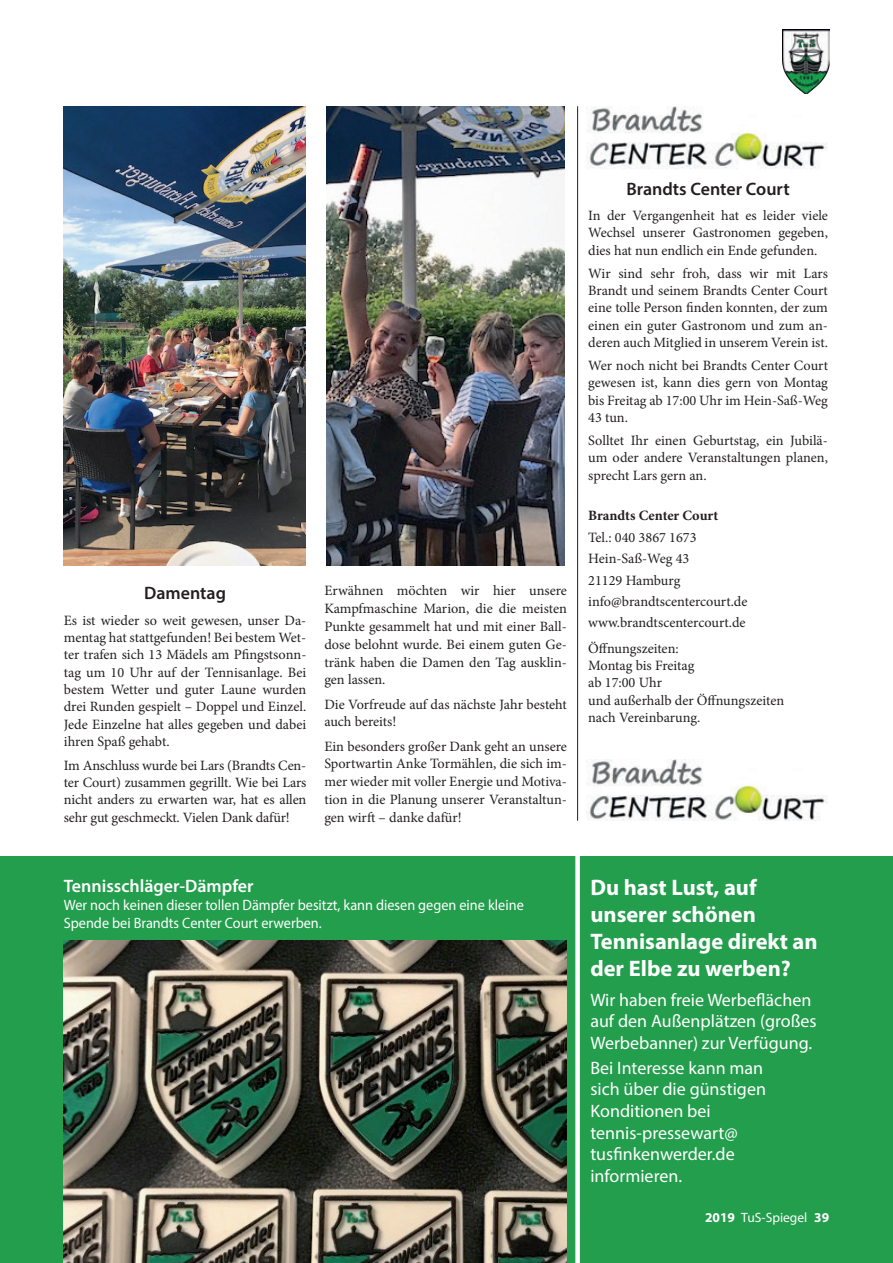
<style>
.page{position:relative;width:893px;height:1263px;background:#fff}
.page>*{position:absolute;margin:0;border:0;box-sizing:border-box;transform-origin:0 0}
.t1{font:700 22.5px/27px "Myriad Pro";color:#fff}
.t2{font:18px/21.6px "Myriad Pro";color:#fff}
.t3{font:600 18px "Myriad Pro";color:#231f20}
.t4{font:600 18px "Myriad Pro";color:#fff}
.t5{font:15px/18px "Myriad Pro";color:#fff;scale:.95 1}
.t6{font:14.25px/17.1px "Minion Pro";color:#231f20;text-align:justify}
.t7{font:700 14.25px "Minion Pro";letter-spacing:-.005em;color:#231f20}
.t8{font:13.5px "Myriad Pro";color:#fff}
.s1{font-weight:700}
</style>
<div class="page">
<img style="left:782px;top:30px;width:47px;height:64px">
<div style="left:0;top:856px;width:893px;height:407px;background:#229e4c"></div>
<img style="left:588px;top:106px;width:239px;height:63px">
<img style="left:64px;top:941px;width:503px;height:322px">
<img style="left:64px;top:106px;width:242px;height:460px">
<img style="left:326px;top:106px;width:238px;height:460px">
<img style="left:587px;top:759px;width:241px;height:62px">
<hr style="left:577px;top:106px;width:1px;height:715px;background:#231f20">
<div style="left:575px;top:850px;width:5px;height:413px;background:#fff"></div>
<p class="t3" style="left:144px;top:581px;width:83px">Damentag</p>
<p class="t6" style="left:64px;top:611px;width:244px">Es ist wieder so weit gewesen, unser Da&shy;mentag hat stattgefunden! Bei bestem Wet&shy;ter trafen sich 13 Mädels am Pfingstsonn&shy;tag um 10 Uhr auf der Tennisanlage. Bei bestem Wetter und guter Laune wurden drei Runden gespielt – Doppel und Einzel.<br>Jede Einzelne hat alles gegeben und dabei ihren Spaß gehabt.</p>
<p class="t6" style="left:64px;top:756px;width:244px">Im Anschluss wurde bei Lars (Brandts Cen&shy;ter Court) zusammen gegrillt. Wie bei Lars nicht anders zu erwarten war, hat es allen sehr gut geschmeckt. Vielen Dank dafür!</p>
<p class="t6" style="left:324px;top:582px;width:244px;line-height:17.9px">Erwähnen möchten wir hier unsere Kampfmaschine Marion, die die meisten Punkte gesammelt hat und mit einer Ball&shy;dose belohnt wurde. Bei einem guten Ge&shy;tränk haben die Damen den Tag ausklin&shy;gen lassen.</p>
<p class="t6" style="left:324px;top:695px;width:244px;line-height:17.9px">Die Vorfreude auf das nächste Jahr besteht auch bereits!</p>
<p class="t6" style="left:324px;top:737px;width:244px;line-height:17.9px">Ein besonders großer Dank geht an unsere Sportwartin Anke Tormählen, die sich im&shy;mer wieder mit voller Energie und Motiva&shy;tion in die Planung unserer Veranstaltun&shy;gen wirft – danke dafür!</p>
<p class="t4" style="left:64px;top:875px;width:191px">Tennisschläger-Dämpfer</p>
<p class="t5" style="left:64px;top:896px;width:486px">Wer noch keinen dieser tollen Dämpfer besitzt, kann diesen gegen eine kleine<br>Spende bei Brandts Center Court erwerben.</p>
<p class="t3" style="left:626px;top:177px;width:165px">Brandts Center Court</p>
<p class="t6" style="left:588px;top:207px;width:241px">In der Vergangenheit hat es leider viele Wechsel unserer Gastronomen gegeben, dies hat nun endlich ein Ende gefunden.</p>
<p class="t6" style="left:588px;top:265px;width:241px">Wir sind sehr froh, dass wir mit Lars Brandt und seinem Brandts Center Court eine tolle Person finden konnten, der zum einen ein guter Gastronom und zum an&shy;deren auch Mitglied in unserem Verein ist.</p>
<p class="t6" style="left:588px;top:357px;width:241px">Wer noch nicht bei Brandts Center Court gewesen ist, kann dies gern von Montag bis Freitag ab 17:00 Uhr im Hein-Saß-Weg 43 tun.</p>
<p class="t6" style="left:588px;top:432px;width:241px">Solltet Ihr einen Geburtstag, ein Jubilä&shy;um oder andere Veranstaltungen planen, sprecht Lars gern an.</p>
<p class="t7" style="left:588px;top:506px;width:132px">Brandts Center Court</p>
<p class="t6" style="left:588px;top:526px;width:161px;line-height:21.5px;text-align:left">Tel.: 040 3867 1673<br>Hein-Saß-Weg 43<br>21129 Hamburg info@brandtscentercourt.de www.brandtscentercourt.de</p>
<p class="t6" style="left:588px;top:640px;width:197px;text-align:left">Öffnungszeiten:<br>Montag bis Freitag<br>ab 17:00 Uhr<br>und außerhalb der Öffnungszeiten nach Vereinbarung.</p>
<h1 class="t1" style="left:590px;top:873px;width:229px">Du hast Lust, auf unserer schönen<br>Tennisanlage direkt an der Elbe zu werben?</h1>
<p class="t2" style="left:590px;top:989px;width:228px">Wir haben freie Werbeflächen auf den Außenplätzen (großes<br>Werbebanner) zur Verfügung.</p>
<p class="t2" style="left:590px;top:1057px;width:177px">Bei Interesse kann man sich über die günstigen<br>Konditionen bei tennis-pressewart@ tusfinkenwerder.de informieren.</p>
<p class="t8" style="left:705px;top:1209px;width:126px"><span class="s1">2019</span> TuS-Spiegel <span class="s1">39</span></p>
</div>
